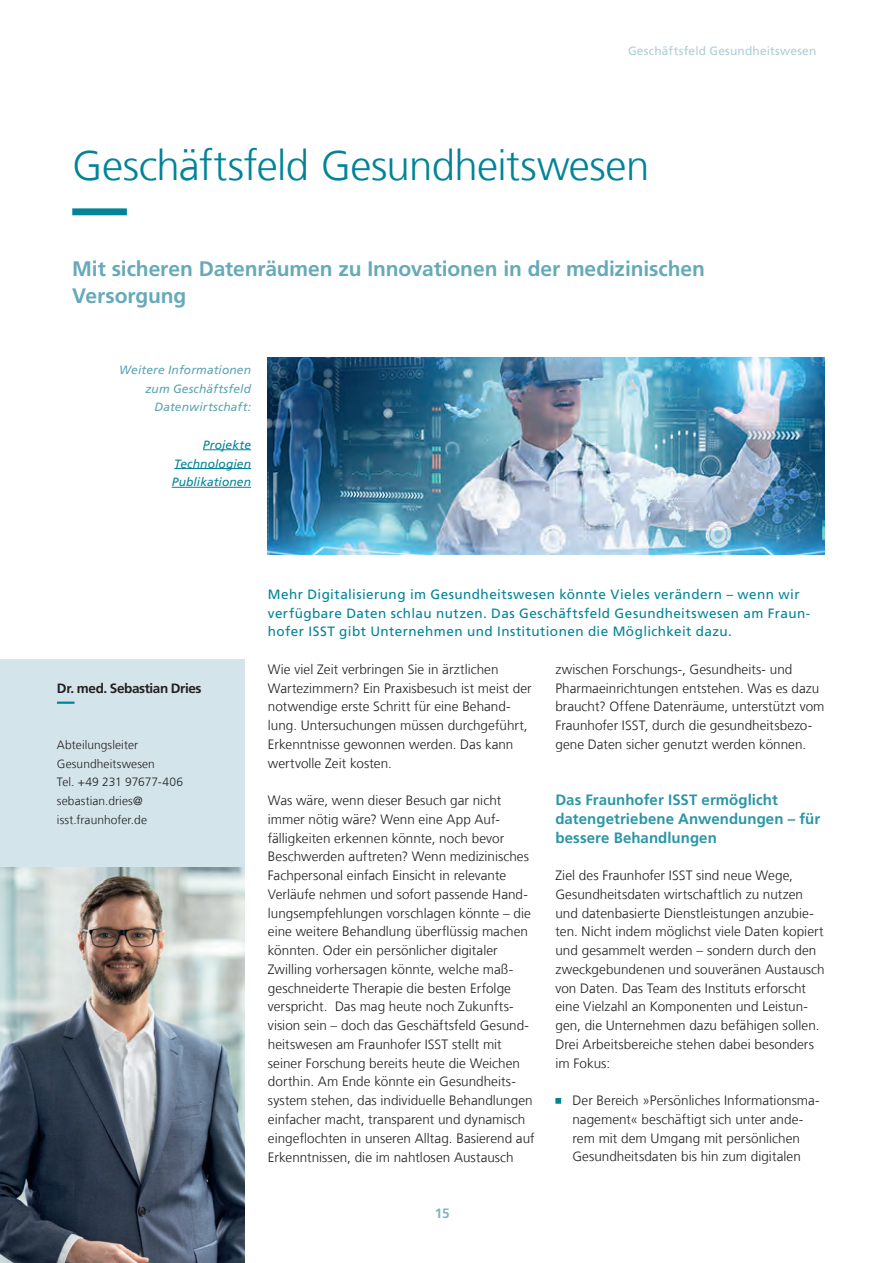
<style>
.page{position:relative;width:893px;height:1263px;background:#fff}
.page>*{position:absolute;margin:0;border:0;box-sizing:border-box;transform-origin:0 0}
.t1{font:300 42px "Frutiger LT Com";letter-spacing:-.015em;color:#028498}
.t2{font:700 21px/27.3px "Frutiger LT Com";letter-spacing:-.005em;color:#66aab9}
.t3{font:700 15px/18.8px "Frutiger LT Com";letter-spacing:.005em;color:#2b96a7}
.t4{font:300 13.5px/18.8px "Frutiger LT Com";letter-spacing:.005em;color:#231f20}
.t5{font:13.5px/18.8px "Frutiger LT Com";letter-spacing:.03em;color:#028498}
.t6{font:700 13.5px "Frutiger LT Com";letter-spacing:-.03em;color:#231f20}
.t7{font:700 13.5px "Frutiger LT Com";color:#7eb5c1}
.t8{font:300 12px/18.8px "Frutiger LT Com";letter-spacing:.005em;color:#231f20}
.t9{font:italic 12px/18.8px "Frutiger LT Com";letter-spacing:.015em;color:#5ba5b4;text-align:right}
.t10{font:italic 12px/18.8px "Frutiger LT Com";letter-spacing:.01em;color:#028498;text-align:justify}
.t11{font:12px "Frutiger LT Com";letter-spacing:.015em;color:#adced8}
</style>
<div class="page">
<div style="left:0;top:659px;width:244px;height:216px;background:#d3e5eb"></div>
<svg style="left:57px;top:701px;width:18px;height:3px"></svg>
<svg style="left:72px;top:208px;width:55px;height:7px"></svg>
<svg style="left:555px;top:1098px;width:7px;height:6px"></svg>
<hr style="left:203px;top:449px;width:48px;height:1px;background:#028498">
<hr style="left:174px;top:468px;width:77px;height:1px;background:#028498">
<hr style="left:172px;top:487px;width:79px;height:1px;background:#028498">
<img style="left:0;top:867px;width:244px;height:396px">
<img style="left:268px;top:357px;width:557px;height:198px">
<p class="t11" style="left:628px;top:44px;width:190px">Geschäftsfeld Gesundheitswesen</p>
<h1 class="t1" style="left:72px;top:141px;width:579px">Geschäftsfeld Gesundheitswesen</h1>
<h2 class="t2" style="left:72px;top:255px;width:634px">Mit sicheren Datenräumen zu Innovationen in der medizinischen<br>Versorgung</h2>
<p class="t9" style="left:119px;top:360px;width:133px">Weitere Informationen zum Geschäftsfeld<br>Datenwirtschaft:</p>
<p class="t10" style="left:172px;top:435px;width:81px;text-indent:31px">Projekte Technologien Publikationen</p>
<p class="t6" style="left:57px;top:680px;width:146px">Dr. med. Sebastian Dries</p>
<p class="t8" style="left:57px;top:735px;width:128px">Abteilungsleiter<br>Gesundheitswesen<br>Tel. +49 231 97677-406 sebastian.dries@ isst.fraunhofer.de</p>
<p class="t5" style="left:268px;top:585px;width:544px">Mehr Digitalisierung im Gesundheitswesen könnte Vieles verändern – wenn wir verfügbare Daten schlau nutzen. Das Geschäftsfeld Gesundheitswesen am Fraun&shy;hofer ISST gibt Unternehmen und Institutionen die Möglichkeit dazu.</p>
<p class="t4" style="left:268px;top:660px;width:265px">Wie viel Zeit verbringen Sie in ärztlichen Wartezimmern? Ein Praxisbesuch ist meist der notwendige erste Schritt für eine Behand&shy;lung. Untersuchungen müssen durchgeführt, Erkenntnisse gewonnen werden. Das kann wertvolle Zeit kosten.</p>
<p class="t4" style="left:268px;top:791px;width:268px">Was wäre, wenn dieser Besuch gar nicht immer nötig wäre? Wenn eine App Auf&shy;fälligkeiten erkennen könnte, noch bevor Beschwerden auftreten? Wenn medizinisches Fachpersonal einfach Einsicht in relevante Verläufe nehmen und sofort passende Hand&shy;lungsempfehlungen vorschlagen könnte – die eine weitere Behandlung überflüssig machen könnten. Oder ein persönlicher digitaler Zwilling vorhersagen könnte, welche maß&shy;geschneiderte Therapie die besten Erfolge verspricht. Das mag heute noch Zukunfts&shy;vision sein – doch das Geschäftsfeld Gesund&shy;heitswesen am Fraunhofer ISST stellt mit seiner Forschung bereits heute die Weichen dorthin. Am Ende könnte ein Gesundheits&shy;system stehen, das individuelle Behandlungen einfacher macht, transparent und dynamisch eingeflochten in unseren Alltag. Basierend auf Erkenntnissen, die im nahtlosen Austausch</p>
<p class="t7" style="left:435px;top:1205px;width:16px">15</p>
<p class="t4" style="left:555px;top:660px;width:271px">zwischen Forschungs-, Gesundheits- und Pharmaeinrichtungen entstehen. Was es dazu braucht? Offene Datenräume, unterstützt vom Fraunhofer ISST, durch die gesundheitsbezo&shy;gene Daten sicher genutzt werden können.</p>
<p class="t3" style="left:555px;top:791px;width:266px">Das Fraunhofer ISST ermöglicht datengetriebene Anwendungen – für bessere Behandlungen</p>
<p class="t4" style="left:555px;top:866px;width:271px">Ziel des Fraunhofer ISST sind neue Wege, Gesundheitsdaten wirtschaftlich zu nutzen und datenbasierte Dienstleistungen anzubie&shy;ten. Nicht indem möglichst viele Daten kopiert und gesammelt werden – sondern durch den zweckgebundenen und souveränen Austausch von Daten. Das Team des Instituts erforscht eine Vielzahl an Komponenten und Leistun&shy;gen, die Unternehmen dazu befähigen sollen.<br>Drei Arbeitsbereiche stehen dabei besonders im Fokus:</p>
<p class="t4" style="left:572px;top:1091px;width:249px">Der Bereich »Persönliches Informationsma&shy;nagement« beschäftigt sich unter ande&shy;rem mit dem Umgang mit persönlichen Gesundheitsdaten bis hin zum digitalen</p>
</div>
